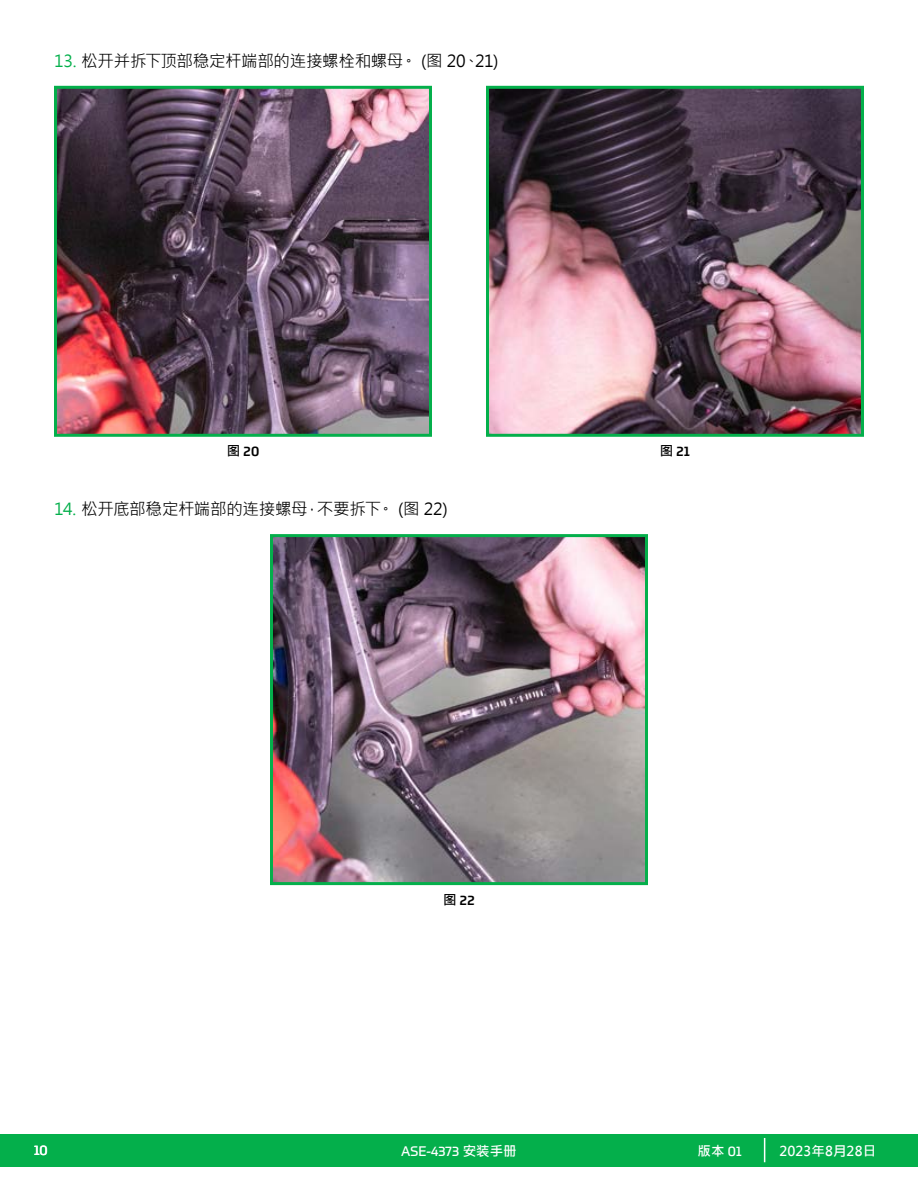
<style>
.page{position:relative;width:918px;height:1188px;background:#fff}
.page>*{position:absolute;margin:0;border:0;box-sizing:border-box;transform-origin:0 0}
.t1{font:16.5px "Microsoft Jheng Hei";letter-spacing:-.015em;color:#000}
.t2{font:13.5px "Prometo";letter-spacing:-.01em;color:#fff}
.t3{font:700 13.5px "Microsoft Jheng Hei";color:#fff}
.t4{font:500 13.5px "Prometo";color:#000}
.s1{color:#04af4b}
.s2{font-family:"Microsoft Jheng Hei";font-weight:700}
.s3{font-family:"Prometo";font-weight:400}
</style>
<div class="page">
<div style="left:0;top:1134px;width:918px;height:32px;background:#04af4b"></div>
<svg style="left:764px;top:1138px;width:1px;height:24px"></svg>
<img style="left:58px;top:90px;width:370px;height:343px">
<div style="left:54px;top:86px;width:378px;height:351px;border:3px solid #04af4b"></div>
<img style="left:490px;top:90px;width:370px;height:343px">
<div style="left:486px;top:86px;width:378px;height:351px;border:3px solid #04af4b"></div>
<img style="left:274px;top:538px;width:370px;height:343px">
<div style="left:270px;top:534px;width:378px;height:351px;border:3px solid #04af4b"></div>
<p class="t1" style="left:54px;top:51px;width:446px"><span class="s1">13.</span> 松开并拆下顶部稳定杆端部的连接螺栓和螺母。 (图 20、21)</p>
<p class="t4" style="left:227px;top:443px;width:34px"><span class="s2">图</span> 20</p>
<p class="t4" style="left:660px;top:443px;width:32px"><span class="s2">图</span> 21</p>
<p class="t1" style="left:54px;top:499px;width:395px"><span class="s1">14.</span> 松开底部稳定杆端部的连接螺母，不要拆下。 (图 22)</p>
<p class="t4" style="left:443px;top:891px;width:33px"><span class="s2">图</span> 22</p>
<p class="t2" style="left:34px;top:1142px;width:15px">10</p>
<p class="t2" style="left:401px;top:1142px;width:117px">ASE-4373 <span class="s2">安装手册</span></p>
<p class="t3" style="left:698px;top:1142px;width:46px">版本 <span class="s3">01</span></p>
<p class="t3" style="left:779px;top:1142px;width:98px">2023年8月28日</p>
</div>
